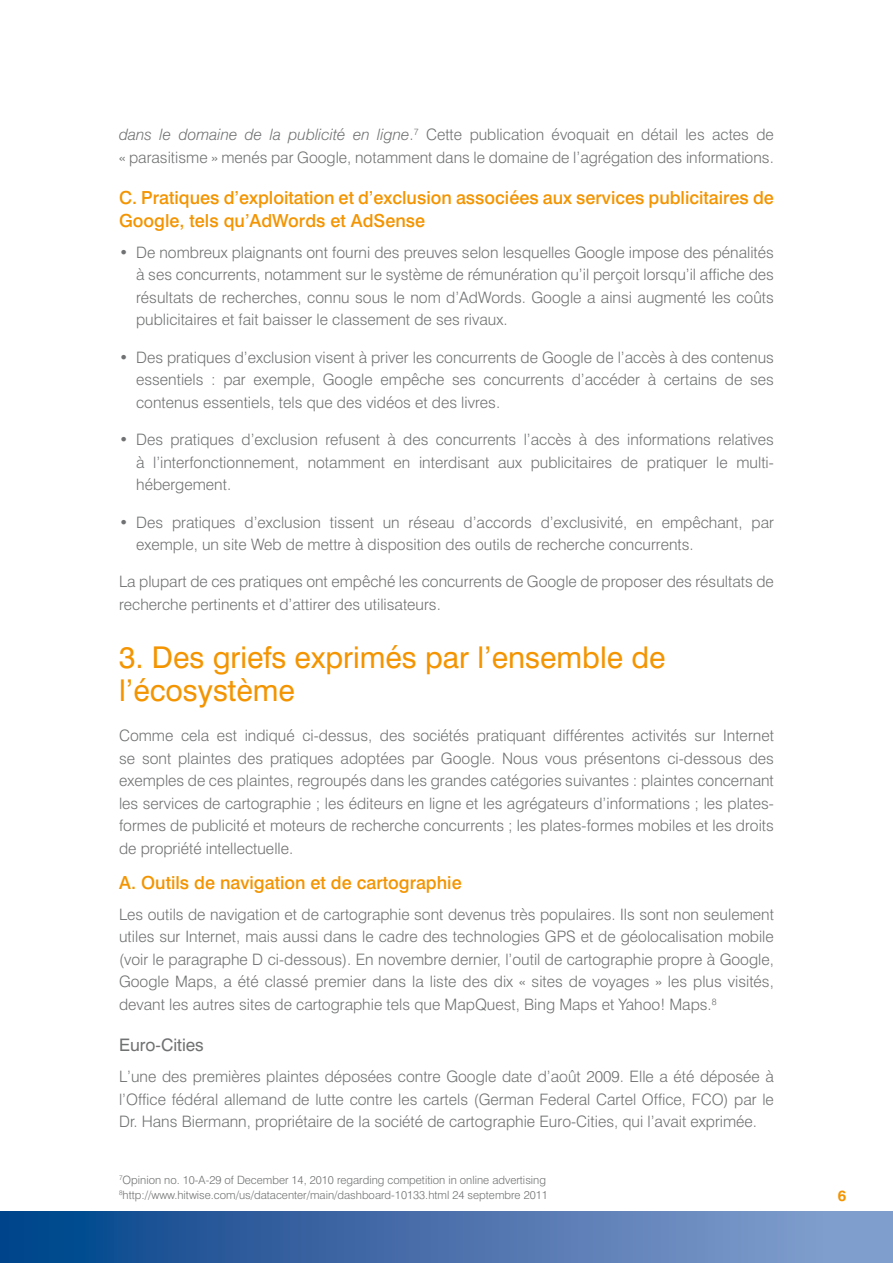
<style>
.page{position:relative;width:893px;height:1263px;background:#fff}
.page>*{position:absolute;margin:0;border:0;box-sizing:border-box;transform-origin:0 0}
.t1{font:30px/33px "Swiss 721 BT";color:#f39400}
.t2{font:500 18px/22.5px "Swiss 721 BT";color:#f39400}
.t3{font:17.25px "Swiss 721 BT";color:#707172}
.t4{font:300 15.75px/22.5px "Swiss 721 BT";color:#707172;text-align:justify}
.t5{font:700 15px "Swiss 721 BT";color:#f39400}
.t6{font:300 11.4px/15.3px "Swiss 721 BT";color:#707172}
.s1{font-style:italic}
</style>
<div class="page">
<div style="left:0;top:1212px;width:893px;height:51px;background:linear-gradient(to right,#034288,#8ca2d1)"></div>
<p class="t4" style="left:119px;top:123px;width:656px"><span class="s1">dans le domaine de la publicité en ligne</span>.<sup>7</sup> Cette publication évoquait en détail les actes de « parasitisme » menés par Google, notamment dans le domaine de l’agrégation des informations.</p>
<p class="t2" style="left:119px;top:187px;width:656px">C. Pratiques d’exploitation et d’exclusion associées aux services publicitaires de<br>Google, tels qu’AdWords et AdSense</p>
<p class="t4" style="left:136px;top:241px;width:639px;text-indent:-17px">• De nombreux plaignants ont fourni des preuves selon lesquelles Google impose des pénalités à ses concurrents, notamment sur le système de rémunération qu’il perçoit lorsqu’il affiche des résultats de recherches, connu sous le nom d’AdWords. Google a ainsi augmenté les coûts publicitaires et fait baisser le classement de ses rivaux.</p>
<p class="t4" style="left:136px;top:346px;width:639px;text-indent:-17px">• Des pratiques d’exclusion visent à priver les concurrents de Google de l’accès à des contenus essentiels : par exemple, Google empêche ses concurrents d’accéder à certains de ses contenus essentiels, tels que des vidéos et des livres.</p>
<p class="t4" style="left:136px;top:428px;width:639px;text-indent:-17px">• Des pratiques d’exclusion refusent à des concurrents l’accès à des informations relatives à l’interfonctionnement, notamment en interdisant aux publicitaires de pratiquer le multi&shy;hébergement.</p>
<p class="t4" style="left:136px;top:511px;width:639px;text-indent:-17px">• Des pratiques d’exclusion tissent un réseau d’accords d’exclusivité, en empêchant, par exemple, un site Web de mettre à disposition des outils de recherche concurrents.</p>
<p class="t4" style="left:119px;top:570px;width:656px">La plupart de ces pratiques ont empêché les concurrents de Google de proposer des résultats de recherche pertinents et d’attirer des utilisateurs.</p>
<h1 class="t1" style="left:119px;top:641px;width:548px">3. Des griefs exprimés par l’ensemble de l’écosystème</h1>
<p class="t4" style="left:119px;top:724px;width:656px">Comme cela est indiqué ci-dessus, des sociétés pratiquant différentes activités sur Internet se sont plaintes des pratiques adoptées par Google. Nous vous présentons ci-dessous des exemples de ces plaintes, regroupés dans les grandes catégories suivantes : plaintes concernant les services de cartographie ; les éditeurs en ligne et les agrégateurs d’informations ; les plates&shy;formes de publicité et moteurs de recherche concurrents ; les plates-formes mobiles et les droits de propriété intellectuelle.</p>
<p class="t2" style="left:119px;top:871px;width:344px">A. Outils de navigation et de cartographie</p>
<p class="t4" style="left:119px;top:903px;width:656px">Les outils de navigation et de cartographie sont devenus très populaires. Ils sont non seulement utiles sur Internet, mais aussi dans le cadre des technologies GPS et de géolocalisation mobile (voir le paragraphe D ci-dessous). En novembre dernier, l’outil de cartographie propre à Google, Google Maps, a été classé premier dans la liste des dix « sites de voyages » les plus visités, devant les autres sites de cartographie tels que MapQuest, Bing Maps et Yahoo! Maps.<sup>8</sup></p>
<p class="t3" style="left:119px;top:1035px;width:86px">Euro-Cities</p>
<p class="t4" style="left:119px;top:1065px;width:656px">L’une des premières plaintes déposées contre Google date d’août 2009. Elle a été déposée à l’Office fédéral allemand de lutte contre les cartels (German Federal Cartel Office, FCO) par le Dr. Hans Biermann, propriétaire de la société de cartographie Euro-Cities, qui l’avait exprimée.</p>
<p class="t6" style="left:119px;top:1172px;width:430px"><sup>7</sup>Opinion no. 10-A-29 of December 14, 2010 regarding competition in online advertising<br><sup>8</sup>http://www.hitwise.com/us/datacenter/main/dashboard-10133.html 24 septembre 2011</p>
<p class="t5" style="left:838px;top:1186px;width:10px">6</p>
</div>
